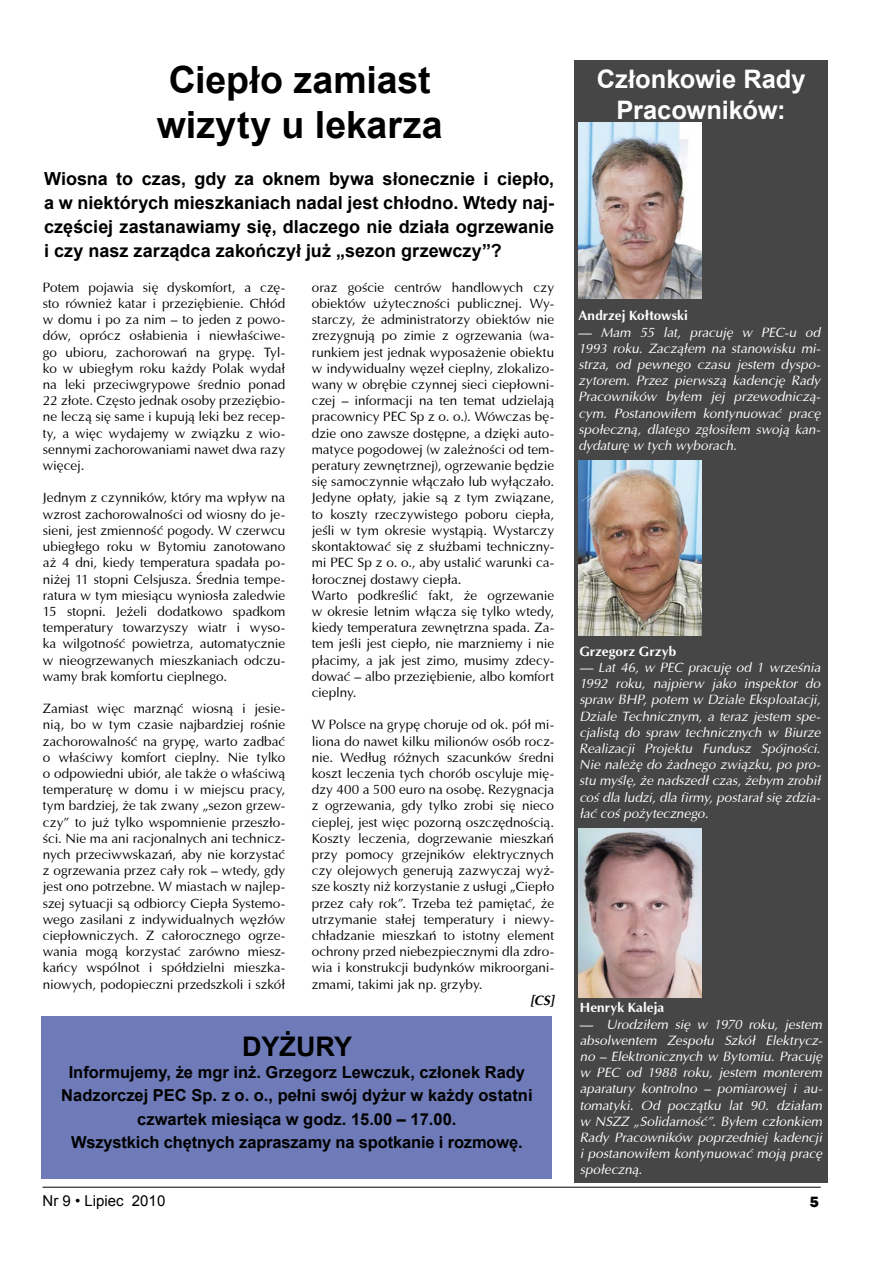
<style>
.page{position:relative;width:893px;height:1263px;background:#fff}
.page>*{position:absolute;margin:0;border:0;box-sizing:border-box;transform-origin:0 0}
.t1{font:700 37.5px/45px "Arial";color:#000;text-align:center}
.t2{font:700 27px "Arial";color:#000}
.t3{font:700 25.5px/30.6px "Arial";letter-spacing:-.005em;color:#fff;text-align:center}
.t4{font:700 18px/24px "Arial";letter-spacing:.005em;color:#000;text-align:justify}
.t5{font:700 16.5px/23.2px "Arial";color:#000;text-align:center}
.t6{font:15px "Arial";color:#000}
.t7{font:800 15px "Frankfurt Gothic";color:#000}
.t8{font:13.5px/16.2px "Ottawa";letter-spacing:-.005em;color:#000;text-align:justify}
.t9{font:italic 13.5px/16.2px "Ottawa";letter-spacing:-.005em;color:#fff;text-align:justify}
.t10{font:700 13.5px "Ottawa";letter-spacing:.005em;color:#fff}
.t11{font:italic 700 13.5px "Ottawa";color:#000}
.s1{font-style:normal}
</style>
<div class="page">
<hr style="left:43px;top:1187px;width:778px;height:1px;background:#000">
<div style="left:574px;top:60px;width:254px;height:1123px;background:#464646"></div>
<div style="left:42px;top:1016px;width:510px;height:162px;background:#6e7bb8"></div>
<img style="left:578px;top:123px;width:123px;height:176px">
<img style="left:578px;top:460px;width:123px;height:176px">
<img style="left:578px;top:829px;width:124px;height:168px">
<h1 class="t1" style="left:157px;top:58px;width:287px">Ciepło zamiast wizyty u lekarza</h1>
<h3 class="t4" style="left:44px;top:167px;width:512px">Wiosna to czas, gdy za oknem bywa słonecznie i ciepło, a w niektórych mieszkaniach nadal jest chłodno. Wtedy naj&shy;częściej zastanawiamy się, dlaczego nie działa ogrzewanie i czy nasz zarządca zakończył już „sezon grzewczy”?</h3>
<p class="t8" style="left:43px;top:279px;width:244px">Potem pojawia się dyskomfort, a czę&shy;sto również katar i przeziębienie. Chłód w domu i po za nim – to jeden z powo&shy;dów, oprócz osłabienia i niewłaściwe&shy;go ubioru, zachorowań na grypę. Tyl&shy;ko w ubiegłym roku każdy Polak wydał na leki przeciwgrypowe średnio ponad 22 złote. Często jednak osoby przeziębio&shy;ne leczą się same i kupują leki bez recep&shy;ty, a więc wydajemy w związku z wio&shy;sennymi zachorowaniami nawet dwa razy więcej.</p>
<p class="t8" style="left:43px;top:490px;width:244px">Jednym z czynników, który ma wpływ na wzrost zachorowalności od wiosny do je&shy;sieni, jest zmienność pogody. W czerwcu ubiegłego roku w Bytomiu zanotowano aż 4 dni, kiedy temperatura spadała po&shy;niżej 11 stopni Celsjusza. Średnia tempe&shy;ratura w tym miesiącu wyniosła zaledwie 15 stopni. Jeżeli dodatkowo spadkom temperatury towarzyszy wiatr i wyso&shy;ka wilgotność powietrza, automatycznie w nieogrzewanych mieszkaniach odczu&shy;wamy brak komfortu cieplnego.</p>
<p class="t8" style="left:43px;top:700px;width:244px">Zamiast więc marznąć wiosną i jesie&shy;nią, bo w tym czasie najbardziej rośnie zachorowalność na grypę, warto zadbać o właściwy komfort cieplny. Nie tylko o odpowiedni ubiór, ale także o właściwą temperaturę w domu i w miejscu pracy, tym bardziej, że tak zwany „sezon grzew&shy;czy” to już tylko wspomnienie przeszło&shy;ści. Nie ma ani racjonalnych ani technicz&shy;nych przeciwwskazań, aby nie korzystać z ogrzewania przez cały rok – wtedy, gdy jest ono potrzebne. W miastach w najlep&shy;szej sytuacji są odbiorcy Ciepła Systemo&shy;wego zasilani z indywidualnych węzłów ciepłowniczych. Z całorocznego ogrze&shy;wania mogą korzystać zarówno miesz&shy;kańcy wspólnot i spółdzielni mieszka&shy;niowych, podopieczni przedszkoli i szkół</p>
<p class="t8" style="left:312px;top:279px;width:244px;text-align:left">oraz goście centrów handlowych czy obiektów użyteczności publicznej. Wy&shy;starczy, że administratorzy obiektów nie zrezygnują po zimie z ogrzewania (wa&shy;runkiem jest jednak wyposażenie obiektu w indywidualny węzeł cieplny, zlokalizo&shy;wany w obrębie czynnej sieci ciepłowni&shy;czej – informacji na ten temat udzielają pracownicy PEC Sp z o. o.). Wówczas bę&shy;dzie ono zawsze dostępne, a dzięki auto&shy;matyce pogodowej (w zależności od tem&shy;peratury zewnętrznej), ogrzewanie będzie się samoczynnie włączało lub wyłączało.<br>Jedyne opłaty, jakie są z tym związane, to koszty rzeczywistego poboru ciepła, jeśli w tym okresie wystąpią. Wystarczy skontaktować się z służbami techniczny&shy;mi PEC Sp z o. o., aby ustalić warunki ca&shy;łorocznej dostawy ciepła.<br>Warto podkreślić fakt, że ogrzewanie w okresie letnim włącza się tylko wtedy, kiedy temperatura zewnętrzna spada. Za&shy;tem jeśli jest ciepło, nie marzniemy i nie płacimy, a jak jest zimo, musimy zdecy&shy;dować – albo przeziębienie, albo komfort cieplny.</p>
<p class="t8" style="left:312px;top:717px;width:244px">W Polsce na grypę choruje od ok. pół mi&shy;liona do nawet kilku milionów osób rocz&shy;nie. Według różnych szacunków średni koszt leczenia tych chorób oscyluje mię&shy;dzy 400 a 500 euro na osobę. Rezygnacja z ogrzewania, gdy tylko zrobi się nieco cieplej, jest więc pozorną oszczędnością.<br>Koszty leczenia, dogrzewanie mieszkań przy pomocy grzejników elektrycznych czy olejowych generują zazwyczaj wyż&shy;sze koszty niż korzystanie z usługi „Ciepło przez cały rok”. Trzeba też pamiętać, że utrzymanie stałej temperatury i niewy&shy;chładzanie mieszkań to istotny element ochrony przed niebezpiecznymi dla zdro&shy;wia i konstrukcji budynków mikroorgani&shy;zmami, takimi jak np. grzyby.</p>
<p class="t11" style="left:530px;top:992px;width:25px">[CS]</p>
<h2 class="t2" style="left:242px;top:1029px;width:111px">DYŻURY</h2>
<p class="t5" style="left:61px;top:1061px;width:473px">Informujemy, że mgr inż. Grzegorz Lewczuk, członek Rady Nadzorczej PEC Sp. z o. o., pełni swój dyżur w każdy ostatni czwartek miesiąca w godz. 15.00 – 17.00.<br>Wszystkich chętnych zapraszamy na spotkanie i rozmowę.</p>
<h3 class="t3" style="left:597px;top:65px;width:210px">Członkowie Rady<br>Pracowników:</h3>
<p class="t10" style="left:578px;top:307px;width:111px">Andrzej Kołtowski</p>
<p class="t9" style="left:578px;top:324px;width:243px"><span class="s1">—</span> Mam 55 lat, pracuję w PEC-u od 1993 roku. Zacząłem na stanowisku mi&shy;strza, od pewnego czasu jestem dyspo&shy;zytorem. Przez pierwszą kadencję Rady Pracowników byłem jej przewodniczą&shy;cym. Postanowiłem kontynuować pracę społeczną, dlatego zgłosiłem swoją kan&shy;dydaturę w tych wyborach.</p>
<p class="t10" style="left:579px;top:643px;width:98px">Grzegorz Grzyb</p>
<p class="t9" style="left:579px;top:659px;width:243px">— Lat 46, w PEC pracuję od 1 września 1992 roku, najpierw jako inspektor do spraw BHP, potem w Dziale Eksploatacji, Dziale Technicznym, a teraz jestem spe&shy;cjalistą do spraw technicznych w Biurze Realizacji Projektu Fundusz Spójności.<br>Nie należę do żadnego związku, po pro&shy;stu myślę, że nadszedł czas, żebym zrobił coś dla ludzi, dla firmy, postarał się zdzia&shy;łać coś pożytecznego.</p>
<p class="t10" style="left:580px;top:999px;width:86px">Henryk Kaleja</p>
<p class="t9" style="left:580px;top:1016px;width:244px"><span class="s1">—</span> Urodziłem się w 1970 roku, jestem absolwentem Zespołu Szkół Elektrycz&shy;no – Elektronicznych w Bytomiu. Pracuję w PEC od 1988 roku, jestem monterem aparatury kontrolno – pomiarowej i au&shy;tomatyki. Od początku lat 90. działam w NSZZ „Solidarność”. Byłem członkiem Rady Pracowników poprzedniej kadencji i postanowiłem kontynuować moją pracę społeczną.</p>
<p class="t6" style="left:43px;top:1191px;width:124px">Nr 9 • Lipiec 2010</p>
<p class="t7" style="left:810px;top:1193px;width:10px">5</p>
</div>
